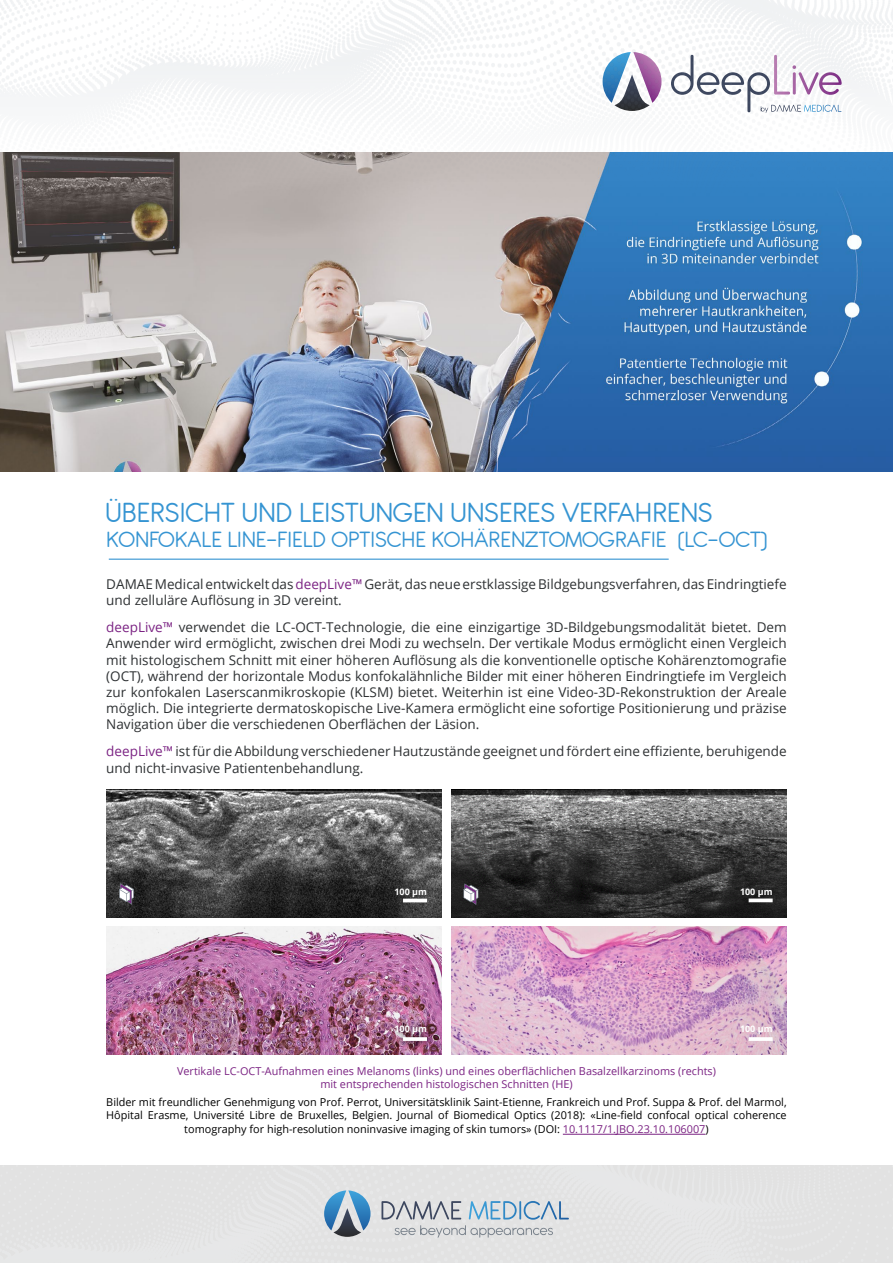
<style>
.page{position:relative;width:893px;height:1263px;background:#fff}
.page>*{position:absolute;margin:0;border:0;box-sizing:border-box;transform-origin:0 0}
.t1{font:30px "Antipasto Pro";color:#3594d2}
.t2{font:24px "Antipasto Pro";color:#3594d2}
.t3{font:13.5px/16.2px "Open Sans";color:#2e3133}
.t4{font:10.8px/13.5px "Open Sans";color:#000;text-align:center}
.t5{font:10.8px/13px "Open Sans";color:#7b2383;text-align:center}
.t6{font:700 9px "Open Sans";color:#fff}
.s1{color:#7b2383}
</style>
<div class="page">
<hr style="left:109px;top:559px;width:560px;height:1px;background:#3594d2">
<img style="left:0;top:454px;width:893px;height:17px">
<img style="left:0;top:0;width:893px;height:454px">
<svg style="left:381px;top:1201px;width:188px;height:37px;background:#c5cdd3"></svg>
<svg style="left:324px;top:1190px;width:46px;height:47px;background:#80a3bd"></svg>
<img style="left:451px;top:926px;width:336px;height:128px">
<hr style="left:749px;top:1037px;width:24px;height:4px;background:#fff">
<img style="left:451px;top:789px;width:336px;height:128px">
<svg style="left:463px;top:883px;width:15px;height:22px"></svg>
<img style="left:106px;top:789px;width:336px;height:128px">
<svg style="left:119px;top:883px;width:15px;height:21px"></svg>
<hr style="left:403px;top:899px;width:24px;height:3px;background:#fff">
<img style="left:106px;top:926px;width:336px;height:128px">
<div style="left:388px;top:1018px;width:47px;height:30px;background:#000;opacity:.75"></div>
<svg style="left:403px;top:1037px;width:24px;height:4px"></svg>
<hr style="left:563px;top:1134px;width:142px;height:1px;background:#7b2383">
<svg style="left:749px;top:898px;width:24px;height:4px"></svg>
<h1 class="t1" style="left:106px;top:495px;width:609px">ÜBERSICHT UND LEISTUNGEN UNSERES VERFAHRENS</h1>
<h2 class="t2" style="left:106px;top:526px;width:664px">KONFOKALE LINE-FIELD OPTISCHE KOHÄRENZTOMOGRAFIE (LC-OCT)</h2>
<p class="t3" style="left:106px;top:576px;width:682px">DAMAE Medical entwickelt das <span class="s1">deepLive™</span> Gerät, das neue erstklassige Bildgebungsverfahren, das Eindringtiefe und zelluläre Auflösung in 3D vereint.</p>
<p class="t3" style="left:106px;top:619px;width:682px;text-align:justify"><span class="s1">deepLive™</span> verwendet die LC-OCT-Technologie, die eine einzigartige 3D-Bildgebungsmodalität bietet. Dem Anwender wird ermöglicht, zwischen drei Modi zu wechseln. Der vertikale Modus ermöglicht einen Vergleich mit histologischem Schnitt mit einer höheren Auflösung als die konventionelle optische Kohärenztomografie (OCT), während der horizontale Modus konfokalähnliche Bilder mit einer höheren Eindringtiefe im Vergleich zur konfokalen Laserscanmikroskopie (KLSM) bietet. Weiterhin ist eine Video-3D-Rekonstruktion der Areale möglich. Die integrierte dermatoskopische Live-Kamera ermöglicht eine sofortige Positionierung und präzise Navigation über die verschiedenen Oberflächen der Läsion.</p>
<p class="t3" style="left:106px;top:743px;width:682px"><span class="s1">deepLive™</span> ist für die Abbildung verschiedener Hautzustände geeignet und fördert eine effiziente, beruhigende und nicht-invasive Patientenbehandlung.</p>
<p class="t6" style="left:394px;top:885px;width:34px">100 µm</p>
<p class="t6" style="left:740px;top:885px;width:34px">100 µm</p>
<p class="t6" style="left:394px;top:1023px;width:34px">100 µm</p>
<p class="t5" style="left:177px;top:1064px;width:540px">Vertikale LC-OCT-Aufnahmen eines Melanoms (links) und eines oberflächlichen Basalzellkarzinoms (rechts) mit entsprechenden histologischen Schnitten (HE)</p>
<p class="t4" style="left:106px;top:1095px;width:682px">Bilder mit freundlicher Genehmigung von Prof. Perrot, Universitätsklinik Saint-Etienne, Frankreich und Prof. Suppa &amp; Prof. del Marmol,<br>Hôpital Erasme, Université Libre de Bruxelles, Belgien. Journal of Biomedical Optics (2018): «Line-field confocal optical coherence tomography for high-resolution noninvasive imaging of skin tumors» (DOI: <span class="s1">10.1117/1.JBO.23.10.106007</span>)</p>
<p class="t6" style="left:740px;top:1023px;width:34px">100 µm</p>
</div>
